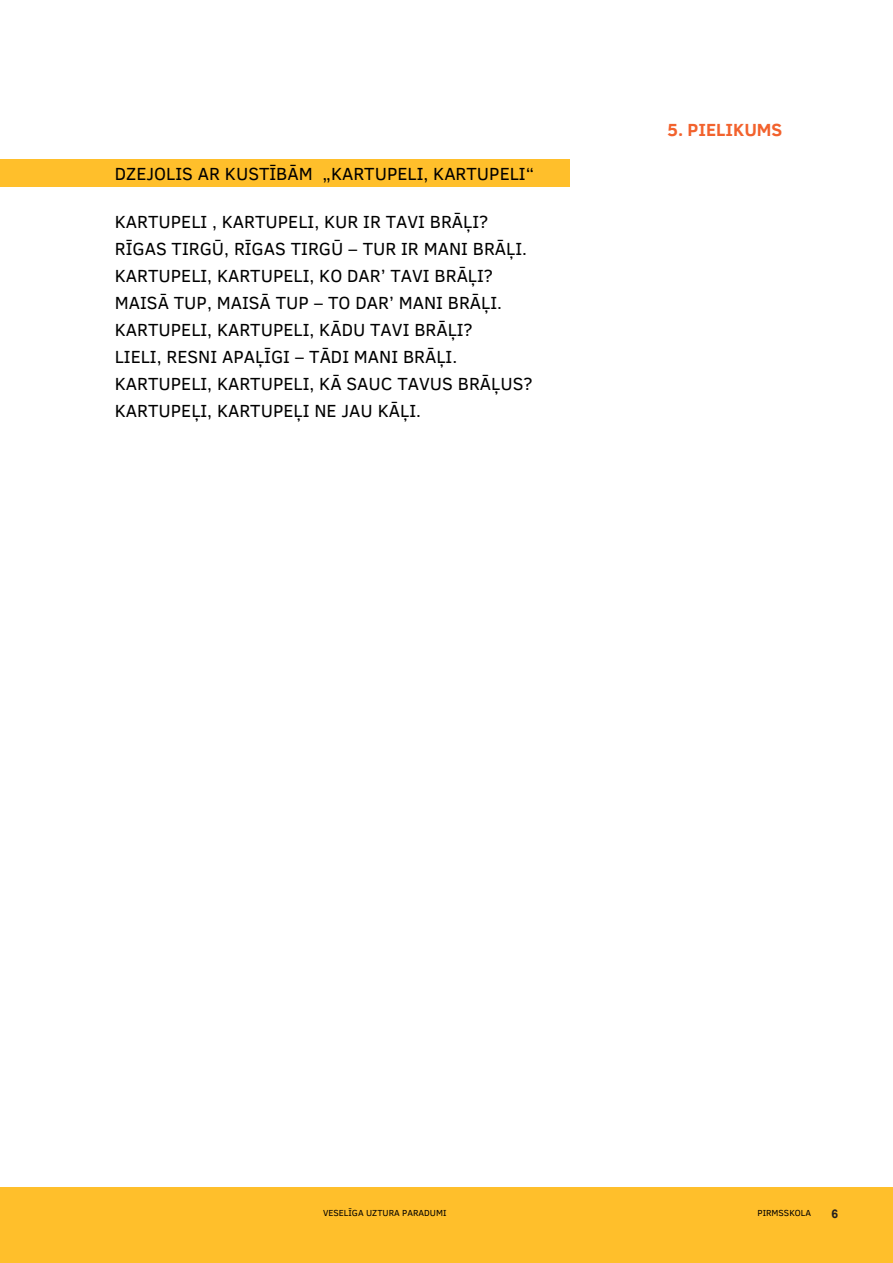
<style>
.page{position:relative;width:893px;height:1263px;background:#fff}
.page>*{position:absolute;margin:0;border:0;box-sizing:border-box;transform-origin:0 0}
.t1{font:18px "Clear Sans";color:#000}
.t2{font:700 18px "Clear Sans";color:#f2622d}
.t3{font:700 12px "Arial";color:#231f20}
.t4{font:9px "Clear Sans";color:#000}
</style>
<div class="page">
<div style="left:0;top:1188px;width:893px;height:75px;background:#ffbf2b"></div>
<div style="left:0;top:159px;width:570px;height:28px;background:#ffbf2b"></div>
<p class="t1" style="left:115px;top:161px;width:421px">DZEJOLIS AR KUSTĪBĀM „KARTUPELI, KARTUPELI“</p>
<p class="t1" style="left:115px;top:210px;width:375px">KARTUPELI , KARTUPELI, KUR IR TAVI BRĀĻI?</p>
<p class="t1" style="left:115px;top:237px;width:414px">RĪGAS TIRGŪ, RĪGAS TIRGŪ – TUR IR MANI BRĀĻI.</p>
<p class="t1" style="left:115px;top:264px;width:380px">KARTUPELI, KARTUPELI, KO DAR’ TAVI BRĀĻI?</p>
<p class="t1" style="left:115px;top:291px;width:389px">MAISĀ TUP, MAISĀ TUP – TO DAR’ MANI BRĀĻI.</p>
<p class="t1" style="left:115px;top:318px;width:360px">KARTUPELI, KARTUPELI, KĀDU TAVI BRĀĻI?</p>
<p class="t1" style="left:115px;top:345px;width:344px">LIELI, RESNI APAĻĪGI – TĀDI MANI BRĀĻI.</p>
<p class="t1" style="left:115px;top:372px;width:419px">KARTUPELI, KARTUPELI, KĀ SAUC TAVUS BRĀĻUS?</p>
<p class="t1" style="left:115px;top:399px;width:308px">KARTUPEĻI, KARTUPEĻI NE JAU KĀĻI.</p>
<p class="t2" style="left:668px;top:117px;width:116px">5. PIELIKUMS</p>
<p class="t4" style="left:323px;top:1207px;width:125px">VESELĪGA UZTURA PARADUMI</p>
<p class="t4" style="left:758px;top:1207px;width:55px">PIRMSSKOLA</p>
<p class="t3" style="left:831px;top:1206px;width:8px">6</p>
</div>
